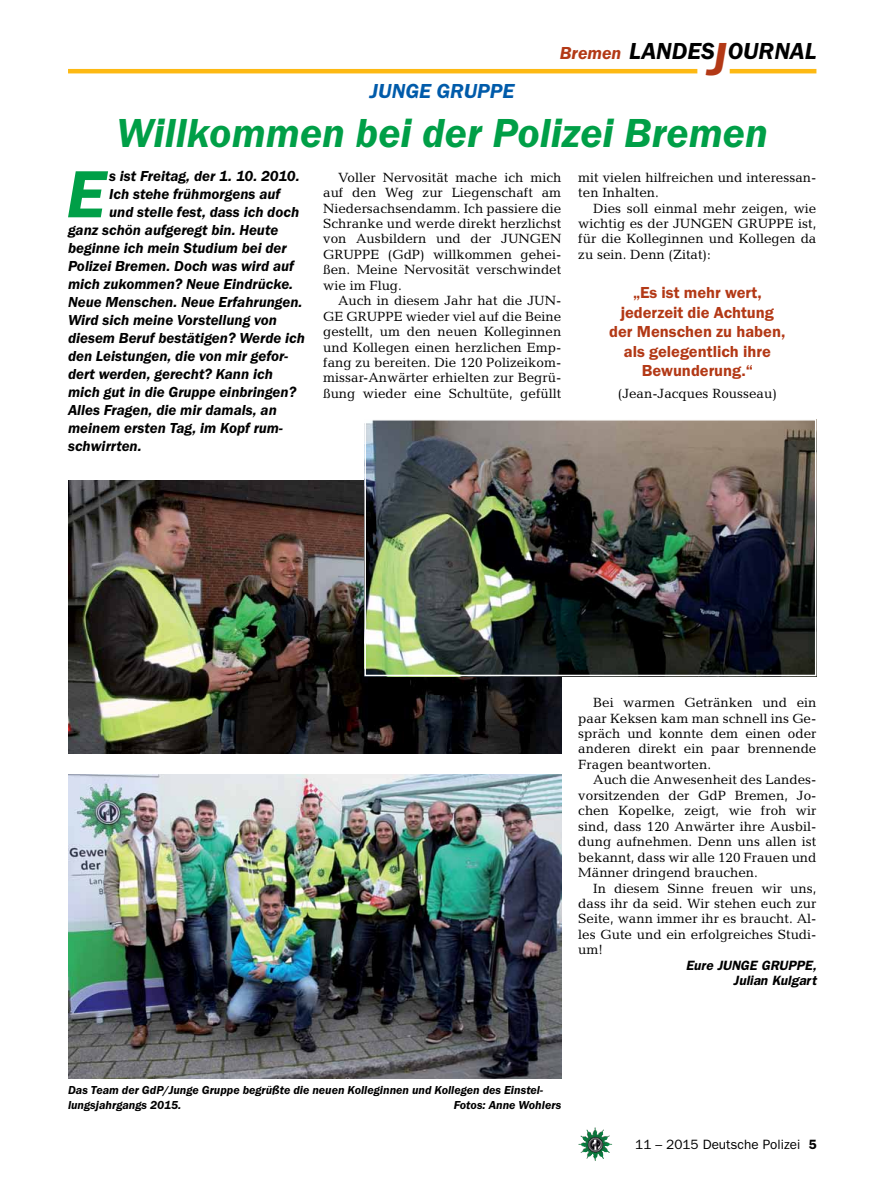
<style>
.page{position:relative;width:893px;height:1191px;background:#fff}
.page>*{position:absolute;margin:0;border:0;box-sizing:border-box;transform-origin:0 0}
.t1{font:italic 600 69px "Franklin Gothic Itc T";color:#009f47}
.t2{font:italic 600 42px "Franklin Gothic Itc T";color:#009f47}
.t3{font:italic 600 24px "Franklin Gothic Itc T";color:#000}
.t4{font:italic 600 21px "Franklin Gothic Itc T";color:#005baa}
.t5{font:italic 600 18px "Franklin Gothic Itc T";color:#b33916}
.t6{font:600 16.5px/19.5px "Franklin Gothic Itc T";color:#b33916;text-align:center}
.t7{font:italic 600 15px "Franklin Gothic Itc T";color:#000}
.t8{font:13.5px/15.5px "Candida";color:#000;text-align:justify}
.t9{font:italic 600 13.5px/15.5px "Franklin Gothic";color:#000;text-align:right}
.t10{font:13.5px "Franklin Gothic";color:#000}
.t11{font:italic 600 12px/15.5px "Franklin Gothic Itc T";color:#000}
.s1{font-size:48px;color:#b33916}
.s2{font-weight:600}
</style>
<div class="page">
<img style="left:578px;top:1127px;width:17px;height:25px">
<hr style="left:730px;top:69px;width:86px;height:4px;background:#fdb913">
<hr style="left:68px;top:69px;width:629px;height:4px;background:#fdb913">
<img style="left:68px;top:481px;width:493px;height:272px">
<img style="left:68px;top:774px;width:493px;height:304px">
<img style="left:367px;top:422px;width:446px;height:251px">
<div style="left:364px;top:419px;width:452px;height:257px;border:2px solid #fff"></div>
<h3 class="t4" style="left:370px;top:79px;width:81px">Junge Gruppe</h3>
<h3 class="t5" style="left:560px;top:42px;width:63px">Bremen</h3>
<h3 class="t3" style="left:629px;top:37px;width:189px">LANDES<span class="s1">J</span>OURNAL</h3>
<h2 class="t2" style="left:116px;top:109px;width:653px">Willkommen bei der Polizei Bremen</h2>
<p class="t8" style="left:323px;top:169px;width:240px;text-indent:15px">Voller Nervosität mache ich mich auf den Weg zur Liegenschaft am Niedersachsendamm. Ich passiere die Schranke und werde direkt herzlichst von Ausbildern und der JUNGEN GRUPPE (GdP) willkommen gehei&shy;ßen. Meine Nervosität verschwindet wie im Flug.</p>
<p class="t8" style="left:323px;top:293px;width:240px;text-indent:15px">Auch in diesem Jahr hat die JUN-GE GRUPPE wieder viel auf die Beine gestellt, um den neuen Kolleginnen und Kollegen einen herzlichen Emp&shy;fang zu bereiten. Die 120 Polizeikom&shy;missar-Anwärter erhielten zur Begrü&shy;ßung wieder eine Schultüte, gefüllt</p>
<h1 class="t1" style="left:66px;top:154px;width:41px">E</h1>
<p class="t7" style="left:109px;top:167px;width:192px">s ist Freitag, der 1. 10. 2010.</p>
<p class="t8" style="left:578px;top:169px;width:240px">mit vielen hilfreichen und interessan&shy;ten Inhalten.</p>
<p class="t8" style="left:578px;top:200px;width:240px;text-indent:15px">Dies soll einmal mehr zeigen, wie wichtig es der JUNGEN GRUPPE ist, für die Kolleginnen und Kollegen da zu sein. Denn (Zitat):</p>
<p class="t6" style="left:609px;top:283px;width:178px">„Es ist mehr wert, jederzeit die Achtung der Menschen zu haben, als gelegentlich ihre<br>Bewunderung.“</p>
<p class="t8" style="left:618px;top:386px;width:161px">(Jean-Jacques Rousseau)</p>
<p class="t7" style="left:109px;top:185px;width:174px">Ich stehe frühmorgens auf</p>
<p class="t7" style="left:109px;top:203px;width:192px">und stelle fest, dass ich doch</p>
<p class="t7" style="left:68px;top:221px;width:212px">ganz schön aufgeregt bin. Heute</p>
<p class="t7" style="left:68px;top:239px;width:220px">beginne ich mein Studium bei der</p>
<p class="t7" style="left:68px;top:257px;width:228px">Polizei Bremen. Doch was wird auf</p>
<p class="t7" style="left:68px;top:275px;width:227px">mich zukommen? Neue Eindrücke.</p>
<p class="t7" style="left:68px;top:293px;width:236px">Neue Menschen. Neue Erfahrungen.</p>
<p class="t7" style="left:68px;top:311px;width:210px">Wird sich meine Vorstellung von</p>
<p class="t7" style="left:68px;top:329px;width:239px">diesem Beruf bestätigen? Werde ich</p>
<p class="t7" style="left:68px;top:347px;width:222px">den Leistungen, die von mir gefor-</p>
<p class="t7" style="left:68px;top:365px;width:206px">dert werden, gerecht? Kann ich</p>
<p class="t7" style="left:68px;top:383px;width:230px">mich gut in die Gruppe einbringen?</p>
<p class="t7" style="left:68px;top:401px;width:210px">Alles Fragen, die mir damals, an</p>
<p class="t7" style="left:68px;top:419px;width:216px">meinem ersten Tag, im Kopf rum-</p>
<p class="t7" style="left:68px;top:437px;width:75px">schwirrten.</p>
<p class="t8" style="left:578px;top:695px;width:240px;text-indent:15px">Bei warmen Getränken und ein paar Keksen kam man schnell ins Ge&shy;spräch und konnte dem einen oder anderen direkt ein paar brennende Fragen beantworten.</p>
<p class="t8" style="left:578px;top:772px;width:240px;text-indent:15px">Auch die Anwesenheit des Landes&shy;vorsitzenden der GdP Bremen, Jo&shy;chen Kopelke, zeigt, wie froh wir sind, dass 120 Anwärter ihre Ausbil&shy;dung aufnehmen. Denn uns allen ist bekannt, dass wir alle 120 Frauen und Männer dringend brauchen.</p>
<p class="t8" style="left:578px;top:880px;width:240px;text-indent:15px">In diesem Sinne freuen wir uns, dass ihr da seid. Wir stehen euch zur Seite, wann immer ihr es braucht. Al&shy;les Gute und ein erfolgreiches Studi&shy;um!</p>
<p class="t9" style="left:686px;top:957px;width:132px">Eure JUNGE GRUPPE,<br>Julian Kulgart</p>
<p class="t11" style="left:68px;top:1081px;width:477px">Das Team der GdP/Junge Gruppe begrüßte die neuen Kolleginnen und Kollegen des Einstel&shy;lungsjahrgangs 2015.</p>
<p class="t11" style="left:454px;top:1097px;width:109px">Fotos: Anne Wohlers</p>
<p class="t10" style="left:635px;top:1136px;width:183px">11 – 2015 Deutsche Polizei <span class="s2">5</span></p>
</div>
